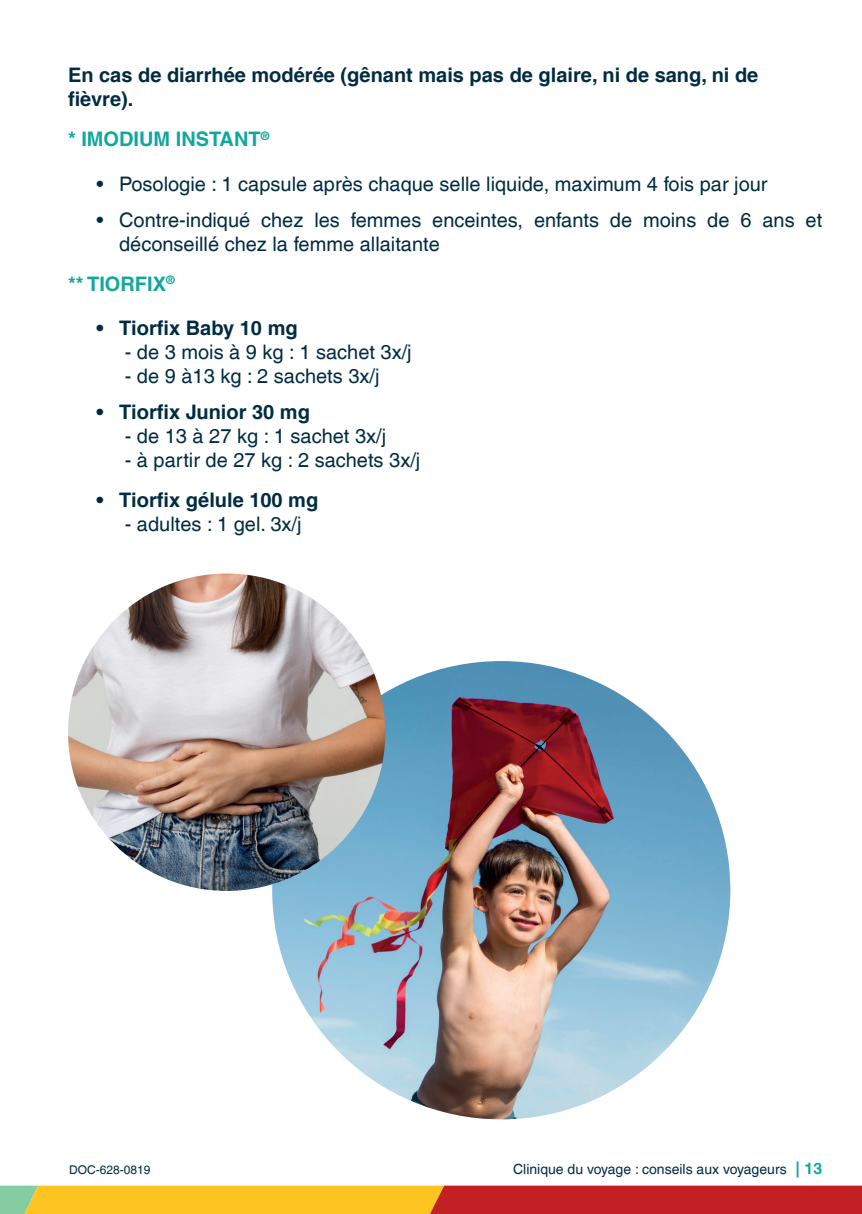
<style>
.page{position:relative;width:862px;height:1214px;background:#fff}
.page>*{position:absolute;margin:0;border:0;box-sizing:border-box;transform-origin:0 0}
.t1{font:20px/24px "Helvetica LT Com";color:#002c42}
.t2{font:700 20px/24px "Helvetica LT Com";color:#002c42}
.t3{font:700 20px "Helvetica LT Com";color:#12a79d}
.t4{font:14px "Helvetica LT Com";color:#002c42}
.t5{font:12px "Helvetica LT Com";color:#002c42}
.s1{font-weight:700;font-size:16px;color:#12a79d}
</style>
<div class="page">
<svg style="left:0;top:1185px;width:862px;height:28px;background:#dd762d"></svg>
<img style="left:272px;top:661px;width:458px;height:458px;border-radius:229px">
<img style="left:68px;top:573px;width:317px;height:317px;border-radius:159px">
<p class="t2" style="left:68px;top:63px;width:692px">En cas de diarrhée modérée (gênant mais pas de glaire, ni de sang, ni de fièvre).</p>
<p class="t3" style="left:68px;top:127px;width:203px">* IMODIUM INSTANT<sup>®</sup></p>
<p class="t1" style="left:96px;top:171px;width:672px">• Posologie : 1 capsule après chaque selle liquide, maximum 4 fois par jour</p>
<p class="t1" style="left:119px;top:207px;width:704px;text-indent:-23px">• Contre-indiqué chez les femmes enceintes, enfants de moins de 6 ans et déconseillé chez la femme allaitante</p>
<p class="t3" style="left:68px;top:271px;width:108px">** TIORFIX<sup>®</sup></p>
<p class="t2" style="left:96px;top:315px;width:203px">• Tiorfix Baby 10 mg</p>
<p class="t1" style="left:125px;top:339px;width:288px">- de 3 mois à 9 kg : 1 sachet 3x/j</p>
<p class="t1" style="left:125px;top:363px;width:256px">- de 9 à13 kg : 2 sachets 3x/j</p>
<p class="t2" style="left:96px;top:399px;width:215px">• Tiorfix Junior 30 mg</p>
<p class="t1" style="left:125px;top:423px;width:263px">- de 13 à 27 kg : 1 sachet 3x/j</p>
<p class="t1" style="left:125px;top:447px;width:297px">- à partir de 27 kg : 2 sachets 3x/j</p>
<p class="t2" style="left:96px;top:487px;width:223px">• Tiorfix gélule 100 mg</p>
<p class="t1" style="left:125px;top:511px;width:178px">- adultes : 1 gel. 3x/j</p>
<p class="t5" style="left:69px;top:1163px;width:83px">DOC-628-0819</p>
<p class="t4" style="left:513px;top:1161px;width:311px">Clinique du voyage : conseils aux voyageurs <span class="s1">| 13</span></p>
</div>
